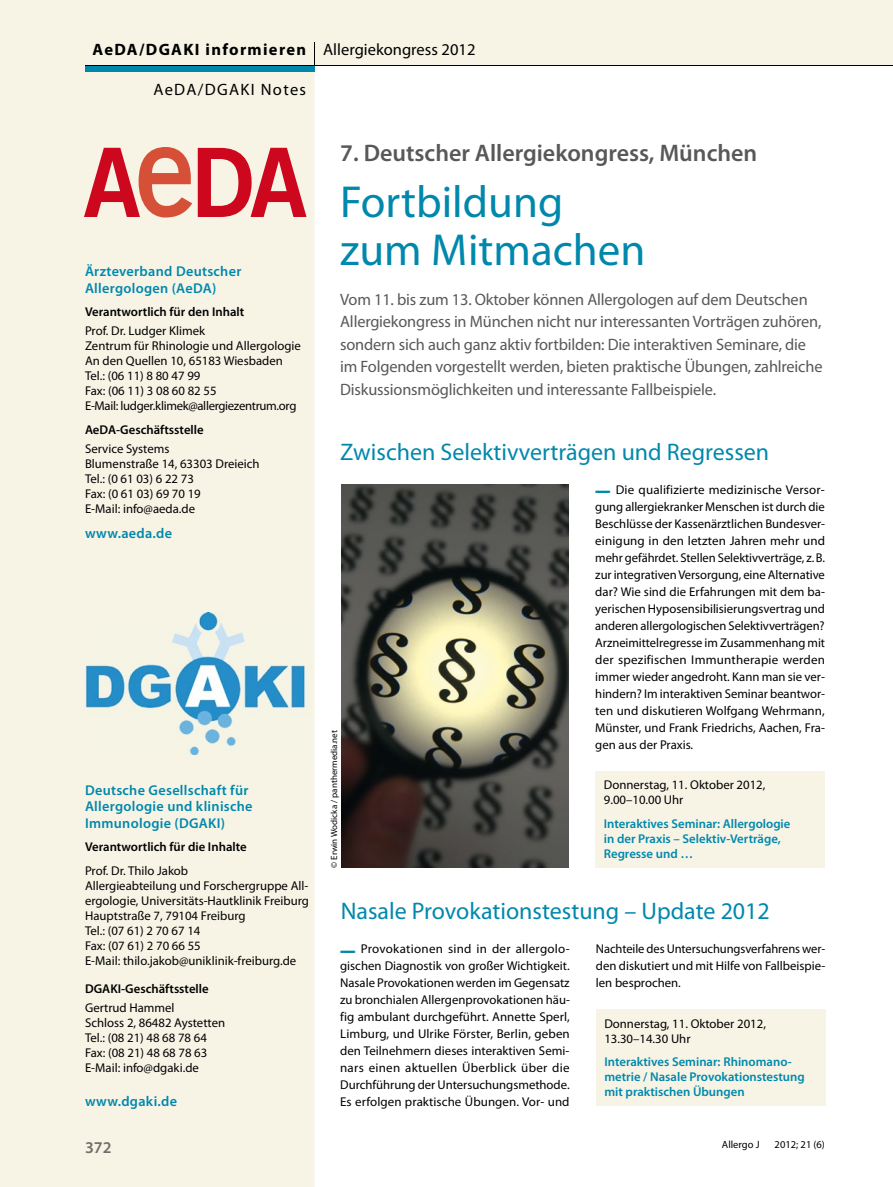
<style>
.page{position:relative;width:893px;height:1187px;background:#fff}
.page>*{position:absolute;margin:0;border:0;box-sizing:border-box;transform-origin:0 0}
.t1{font:45px/48px "Myriad Pro";color:#0088ac}
.t2{font:24px "Myriad Pro";color:#0088ac}
.t3{font:600 24px "Myriad Pro";color:#58585a}
.t4{font:16.5px/22.5px "Myriad Pro";letter-spacing:-.01em;color:#58585a}
.t5{font:700 16.5px "Myriad Pro";letter-spacing:.08em;color:#000}
.t6{font:16.5px "Myriad Pro";letter-spacing:.08em;color:#000}
.t7{font:600 16.5px "Myriad Pro";color:#70706b}
.t8{font:600 14.25px/16.5px "Myriad Pro";letter-spacing:.02em;color:#0088ac}
.t9{font:12.75px/17px "Myriad Pro";color:#000}
.t10{font:600 12.75px/15px "Myriad Pro";color:#0088ac}
.t11{font:600 12.75px "Myriad Pro";color:#000}
.t12{font:10.5px "Myriad Pro";color:#000}
.t13{font:9px "Myriad Pro";color:#000}
.s1{font-weight:400}
.s2{font-weight:700;font-size:24.3px;color:#0088ac}
</style>
<div class="page">
<div style="left:0;top:0;width:893px;height:66px;background:#f7f4e6"></div>
<div style="left:0;top:65px;width:315px;height:1121px;background:#f7f4e6"></div>
<svg style="left:84px;top:147px;width:108px;height:70px;background:#e38c84"></svg>
<svg style="left:198px;top:148px;width:108px;height:69px;background:#e07379"></svg>
<img style="left:84px;top:612px;width:230px;height:143px">
<div style="left:595px;top:771px;width:230px;height:22px;background:#f7f4e6"></div>
<div style="left:595px;top:791px;width:230px;height:54px;background:#f7f4e6"></div>
<div style="left:595px;top:845px;width:230px;height:22px;background:#f7f4e6"></div>
<img style="left:341px;top:484px;width:228px;height:383px">
<div style="left:596px;top:1009px;width:229px;height:22px;background:#f7f4e6"></div>
<div style="left:596px;top:1029px;width:229px;height:54px;background:#f7f4e6"></div>
<div style="left:596px;top:1083px;width:229px;height:22px;background:#f7f4e6"></div>
<svg style="left:314px;top:43px;width:1px;height:23px"></svg>
<hr style="left:85px;top:66px;width:808px;height:1px;background:#000">
<div style="left:85px;top:66px;width:230px;height:5px;background:#0088ac"></div>
<p class="t5" style="left:93px;top:39px;width:384px">AeDA/DGAKI informieren <span class="s1">Allergiekongress 2012</span></p>
<p class="t6" style="left:153px;top:79px;width:154px">AeDA/DGAKI Notes</p>
<p class="t8" style="left:85px;top:263px;width:158px">Ärzteverband Deutscher<br>Allergologen (AeDA)</p>
<p class="t11" style="left:85px;top:304px;width:161px">Verantwortlich für den Inhalt</p>
<p class="t9" style="left:85px;top:323px;width:217px;line-height:15px">Prof. Dr. Ludger Klimek<br>Zentrum für Rhinologie und Allergologie<br>An den Quellen 10, 65183 Wiesbaden<br>Tel.: (06 11) 8 80 47 99<br>Fax: (06 11) 3 08 60 82 55<br>E-Mail: ludger.klimek@allergiezentrum.org</p>
<p class="t11" style="left:85px;top:421px;width:120px">AeDA-Geschäftsstelle</p>
<p class="t9" style="left:85px;top:441px;width:176px;line-height:15px">Service Systems<br>Blumenstraße 14, 63303 Dreieich<br>Tel.: (0 61 03) 6 22 73<br>Fax: (0 61 03) 69 70 19<br>E-Mail: info@aeda.de</p>
<p class="t8" style="left:85px;top:525px;width:89px">www.aeda.de</p>
<p class="t8" style="left:85px;top:781px;width:169px">Deutsche Gesellschaft für<br>Allergologie und klinische<br>Immunologie (DGAKI)</p>
<p class="t11" style="left:85px;top:839px;width:163px">Verantwortlich für die Inhalte</p>
<p class="t9" style="left:85px;top:862px;width:226px;line-height:15px">Prof. Dr. Thilo Jakob<br>Allergieabteilung und Forschergruppe All&shy;ergologie, Universitäts-Hautklinik Freiburg Hauptstraße 7, 79104 Freiburg<br>Tel.: (07 61) 2 70 67 14<br>Fax: (07 61) 2 70 66 55<br>E-Mail: thilo.jakob@uniklinik-freiburg.de</p>
<p class="t11" style="left:85px;top:980px;width:125px">DGAKI-Geschäftsstelle</p>
<p class="t9" style="left:85px;top:999px;width:142px;line-height:15px">Gertrud Hammel<br>Schloss 2, 86482 Aystetten<br>Tel.: (08 21) 48 68 78 64<br>Fax: (08 21) 48 68 78 63<br>E-Mail: info@dgaki.de</p>
<p class="t8" style="left:85px;top:1092px;width:94px">www.dgaki.de</p>
<p class="t7" style="left:85px;top:1136px;width:28px">372</p>
<h2 class="t3" style="left:340px;top:137px;width:419px">7. Deutscher Allergiekongress, München</h2>
<h1 class="t1" style="left:340px;top:177px;width:307px">Fortbildung zum Mitmachen</h1>
<p class="t4" style="left:340px;top:287px;width:484px">Vom 11. bis zum 13. Oktober können Allergologen auf dem Deutschen Allergiekongress in München nicht nur interessanten Vorträgen zu hören, sondern sich auch ganz aktiv fortbilden: Die interaktiven Seminare, die im Folgenden vorgestellt werden, bieten praktische Übungen, zahlreiche Diskussionsmöglichkeiten und interessante Fallbeispiele.</p>
<h2 class="t2" style="left:340px;top:436px;width:430px">Zwischen Selektivverträgen und Regressen</h2>
<p class="t13" style="left:329px;top:867px;width:139px;rotate:-90deg">© Erwin Wodicka / panthermedia.net</p>
<p class="t9" style="left:595px;top:480px;width:231px;text-align:justify"><span class="s2">—</span> Die qualifizierte medizinische Versor&shy;gung allergiekranker Menschen ist durch die Beschlüsse der Kassenärztlichen Bundesver&shy;einigung in den letzten Jahren mehr und mehr gefährdet. Stellen Selektivverträge, z. B. zur integrativen Versorgung, eine Alternative dar? Wie sind die Erfahrungen mit dem ba&shy;yerischen Hyposensibilisierungsvertrag und anderen allergologischen Selektivverträgen?<br>Arzneimittelregresse im Zusammenhang mit der spezifischen Immuntherapie werden immer wieder angedroht. Kann man sie ver&shy;hindern? Im interaktiven Seminar beantwor&shy;ten und diskutieren Wolfgang Wehrmann, Münster, und Frank Friedrichs, Aachen, Fra&shy;gen aus der Praxis.</p>
<p class="t9" style="left:604px;top:777px;width:163px;line-height:15px">Donnerstag, 11. Oktober 2012,<br>9.00–10.00 Uhr</p>
<p class="t10" style="left:604px;top:815px;width:188px">Interaktives Seminar: Allergologie in der Praxis – Selektiv-Verträge,<br>Regresse und …</p>
<h2 class="t2" style="left:341px;top:896px;width:431px">Nasale Provokationstestung – Update 2012</h2>
<p class="t9" style="left:596px;top:939px;width:231px;text-align:justify">Nachteile des Untersuchungsverfahrens wer&shy;den diskutiert und mit Hilfe von Fallbeispie&shy;len besprochen.</p>
<p class="t9" style="left:604px;top:1015px;width:163px;line-height:15px">Donnerstag, 11. Oktober 2012,<br>13.30–14.30 Uhr</p>
<p class="t10" style="left:604px;top:1053px;width:202px">Interaktives Seminar: Rhinomano&shy;metrie / Nasale Provokationstestung mit praktischen Übungen</p>
<p class="t9" style="left:340px;top:939px;width:231px;text-align:justify"><span class="s2">—</span> Provokationen sind in der allergolo&shy;gischen Diagnostik von großer Wichtigkeit.<br>Nasale Provokationen werden im Gegensatz zu bronchialen Allergenprovokationen häu&shy;fig ambulant durchgeführt. Annette Sperl, Limburg, und Ulrike Förster, Berlin, geben den Teilnehmern dieses interaktiven Semi&shy;nars einen aktuellen Überblick über die Durchführung der Untersuchungsmethode.<br>Es erfolgen praktische Übungen. Vor- und</p>
<p class="t12" style="left:722px;top:1137px;width:39px">Allergo J</p>
<p class="t12" style="left:775px;top:1137px;width:52px">2012; 21 (6)</p>
</div>
